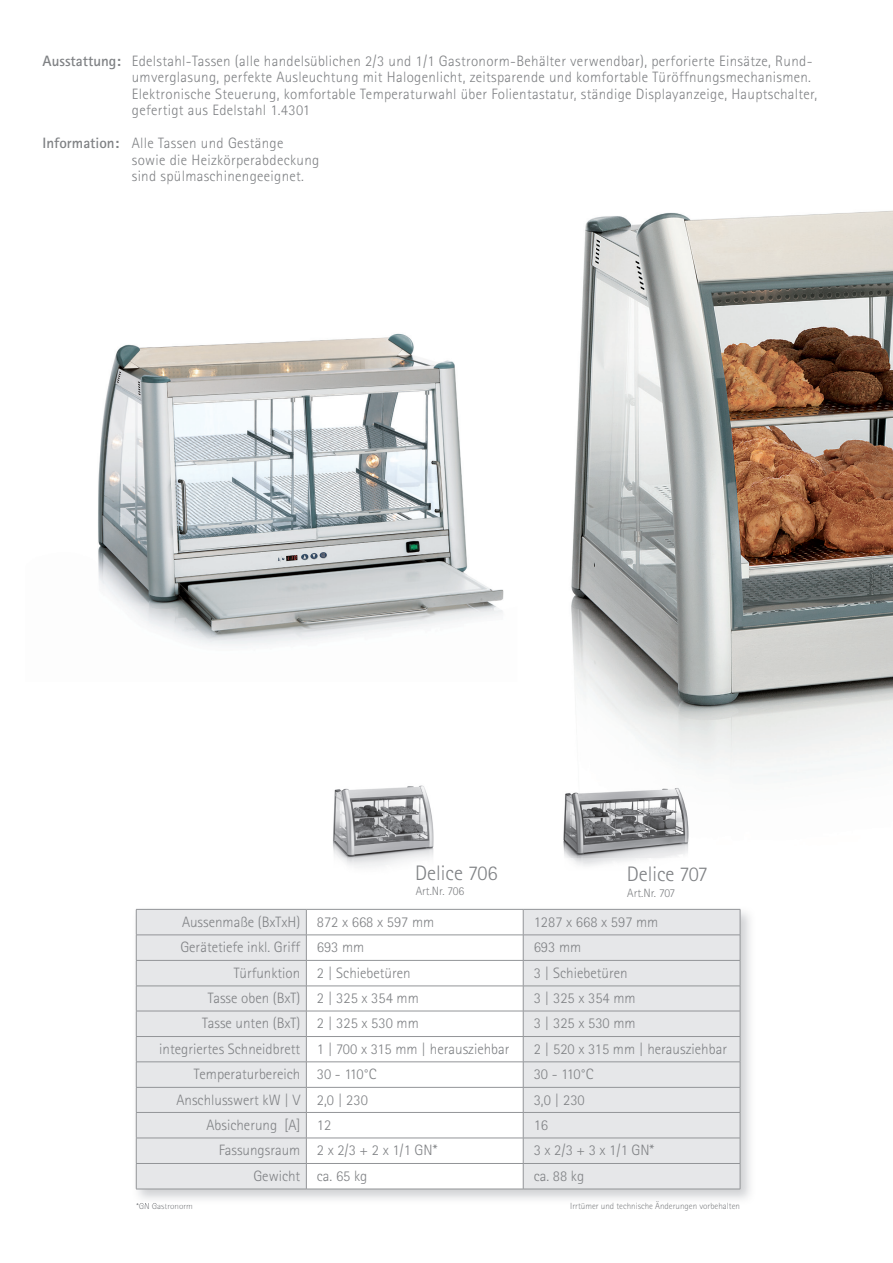
<style>
.page{position:relative;width:893px;height:1263px;background:#fff}
.page>*{position:absolute;margin:0;border:0;box-sizing:border-box;transform-origin:0 0}
.t1{font:300 21px "Rotis Sans Serif";color:#808285}
.t2{font:300 15px/16.5px "Rotis Sans Serif";letter-spacing:.02em;color:#808285}
.t3{font:300 15px "Rotis Sans Serif";color:#808285}
.t4{font:300 12px "Rotis Sans Serif";color:#808285}
.t5{font:300 9px "Rotis Sans Serif";color:#808285}
.s1{font-weight:700}
</style>
<div class="page">
<img style="left:98px;top:333px;width:406px;height:312px">
<img style="left:571px;top:210px;width:322px;height:568px">
<img style="left:563px;top:763px;width:132px;height:103px">
<img style="left:333px;top:785px;width:101px;height:82px">
<img style="left:136px;top:1203px;width:56px;height:2px">
<div style="left:137px;top:910px;width:603px;height:279px;background:#e6e7e9"></div>
<svg style="left:307px;top:910px;width:216px;height:279px"></svg>
<hr style="left:136px;top:909px;width:170px;height:1px;background:#939598">
<hr style="left:306px;top:909px;width:217px;height:1px;background:#939598">
<hr style="left:523px;top:909px;width:217px;height:1px;background:#939598">
<hr style="left:136px;top:935px;width:170px;height:1px;background:#939598">
<hr style="left:306px;top:935px;width:217px;height:1px;background:#939598">
<hr style="left:523px;top:935px;width:217px;height:1px;background:#939598">
<hr style="left:136px;top:960px;width:170px;height:1px;background:#939598">
<hr style="left:306px;top:960px;width:217px;height:1px;background:#939598">
<hr style="left:523px;top:960px;width:217px;height:1px;background:#939598">
<hr style="left:136px;top:986px;width:170px;height:1px;background:#939598">
<hr style="left:306px;top:986px;width:217px;height:1px;background:#939598">
<hr style="left:523px;top:986px;width:217px;height:1px;background:#939598">
<hr style="left:136px;top:1011px;width:170px;height:1px;background:#939598">
<hr style="left:306px;top:1011px;width:217px;height:1px;background:#939598">
<hr style="left:523px;top:1011px;width:217px;height:1px;background:#939598">
<hr style="left:136px;top:1036px;width:170px;height:1px;background:#939598">
<hr style="left:306px;top:1036px;width:217px;height:1px;background:#939598">
<hr style="left:523px;top:1036px;width:217px;height:1px;background:#939598">
<hr style="left:136px;top:1061px;width:170px;height:1px;background:#939598">
<hr style="left:306px;top:1061px;width:217px;height:1px;background:#939598">
<hr style="left:523px;top:1061px;width:217px;height:1px;background:#939598">
<hr style="left:136px;top:1087px;width:170px;height:1px;background:#939598">
<hr style="left:306px;top:1087px;width:217px;height:1px;background:#939598">
<hr style="left:523px;top:1087px;width:217px;height:1px;background:#939598">
<hr style="left:136px;top:1112px;width:170px;height:1px;background:#939598">
<hr style="left:306px;top:1112px;width:217px;height:1px;background:#939598">
<hr style="left:523px;top:1112px;width:217px;height:1px;background:#939598">
<hr style="left:136px;top:1138px;width:170px;height:1px;background:#939598">
<hr style="left:306px;top:1138px;width:217px;height:1px;background:#939598">
<hr style="left:523px;top:1138px;width:217px;height:1px;background:#939598">
<hr style="left:136px;top:1163px;width:170px;height:1px;background:#939598">
<svg style="left:136px;top:909px;width:1px;height:280px"></svg>
<hr style="left:306px;top:1163px;width:217px;height:1px;background:#939598">
<svg style="left:306px;top:909px;width:1px;height:280px"></svg>
<hr style="left:523px;top:1163px;width:217px;height:1px;background:#939598">
<svg style="left:523px;top:909px;width:1px;height:280px"></svg>
<svg style="left:740px;top:909px;width:1px;height:280px"></svg>
<hr style="left:136px;top:1189px;width:170px;height:1px;background:#939598">
<hr style="left:306px;top:1189px;width:217px;height:1px;background:#939598">
<hr style="left:523px;top:1189px;width:217px;height:1px;background:#939598">
<p class="t2" style="left:132px;top:53px;width:687px;text-indent:-89px"><span class="s1">Ausstattung:</span> Edelstahl-Tassen (alle handelsüblichen 2/3 und 1/1 Gastronorm-Behälter verwendbar), perforierte Einsätze, Rund&shy;umverglasung, perfekte Ausleuchtung mit Halogenlicht, zeitsparende und komfortable Türöffnungsmechanismen.<br>Elektronische Steuerung, komfortable Temperaturwahl über Folientastatur, ständige Displayanzeige, Hauptschalter, gefertigt aus Edelstahl 1.4301</p>
<p class="t2" style="left:132px;top:135px;width:189px;text-indent:-89px"><span class="s1">Information:</span> Alle Tassen und Gestänge sowie die Heizkörperabdeckung sind spülmaschinengeeignet.</p>
<h1 class="t1" style="left:415px;top:860px;width:84px">Delice 706</h1>
<h1 class="t1" style="left:627px;top:861px;width:83px">Delice 707</h1>
<p class="t4" style="left:416px;top:884px;width:50px">Art.Nr. 706</p>
<p class="t4" style="left:627px;top:886px;width:49px">Art.Nr. 707</p>
<p class="t3" style="left:182px;top:913px;width:254px">Aussenmaße (BxTxH) 872 x 668 x 597 mm</p>
<p class="t3" style="left:534px;top:913px;width:126px">1287 x 668 x 597 mm</p>
<p class="t3" style="left:180px;top:939px;width:186px">Gerätetiefe inkl. Griff 693 mm</p>
<p class="t2" style="left:534px;top:939px;width:49px">693 mm</p>
<p class="t3" style="left:234px;top:964px;width:179px">Türfunktion 2 | Schiebetüren</p>
<p class="t3" style="left:534px;top:964px;width:95px">3 | Schiebetüren</p>
<p class="t3" style="left:208px;top:990px;width:212px">Tasse oben (BxT) 2 | 325 x 354 mm</p>
<p class="t2" style="left:534px;top:990px;width:103px">3 | 325 x 354 mm</p>
<p class="t3" style="left:202px;top:1015px;width:218px">Tasse unten (BxT) 2 | 325 x 530 mm</p>
<p class="t2" style="left:534px;top:1015px;width:103px">3 | 325 x 530 mm</p>
<p class="t3" style="left:159px;top:1040px;width:352px">integriertes Schneidbrett 1 | 700 x 315 mm | herausziehbar</p>
<p class="t3" style="left:534px;top:1040px;width:195px">2 | 520 x 315 mm | herausziehbar</p>
<p class="t3" style="left:194px;top:1065px;width:184px">Temperaturbereich 30 - 110°C</p>
<p class="t2" style="left:534px;top:1066px;width:61px">30 - 110°C</p>
<p class="t3" style="left:176px;top:1091px;width:193px">Anschlusswert kW | V 2,0 | 230</p>
<p class="t2" style="left:534px;top:1091px;width:53px">3,0 | 230</p>
<p class="t3" style="left:206px;top:1116px;width:126px">Absicherung [A] 12</p>
<p class="t2" style="left:534px;top:1116px;width:16px">16</p>
<p class="t3" style="left:219px;top:1142px;width:220px">Fassungsraum 2 x 2/3 + 2 x 1/1 GN*</p>
<p class="t2" style="left:534px;top:1142px;width:122px">3 x 2/3 + 3 x 1/1 GN*</p>
<p class="t3" style="left:253px;top:1167px;width:115px">Gewicht ca. 65 kg</p>
<p class="t2" style="left:534px;top:1167px;width:52px">ca. 88 kg</p>
<p class="t5" style="left:136px;top:1201px;width:58px">*GN Gastronorm</p>
<p class="t5" style="left:570px;top:1200px;width:171px">Irrtümer und technische Änderungen vorbehalten</p>
</div>
